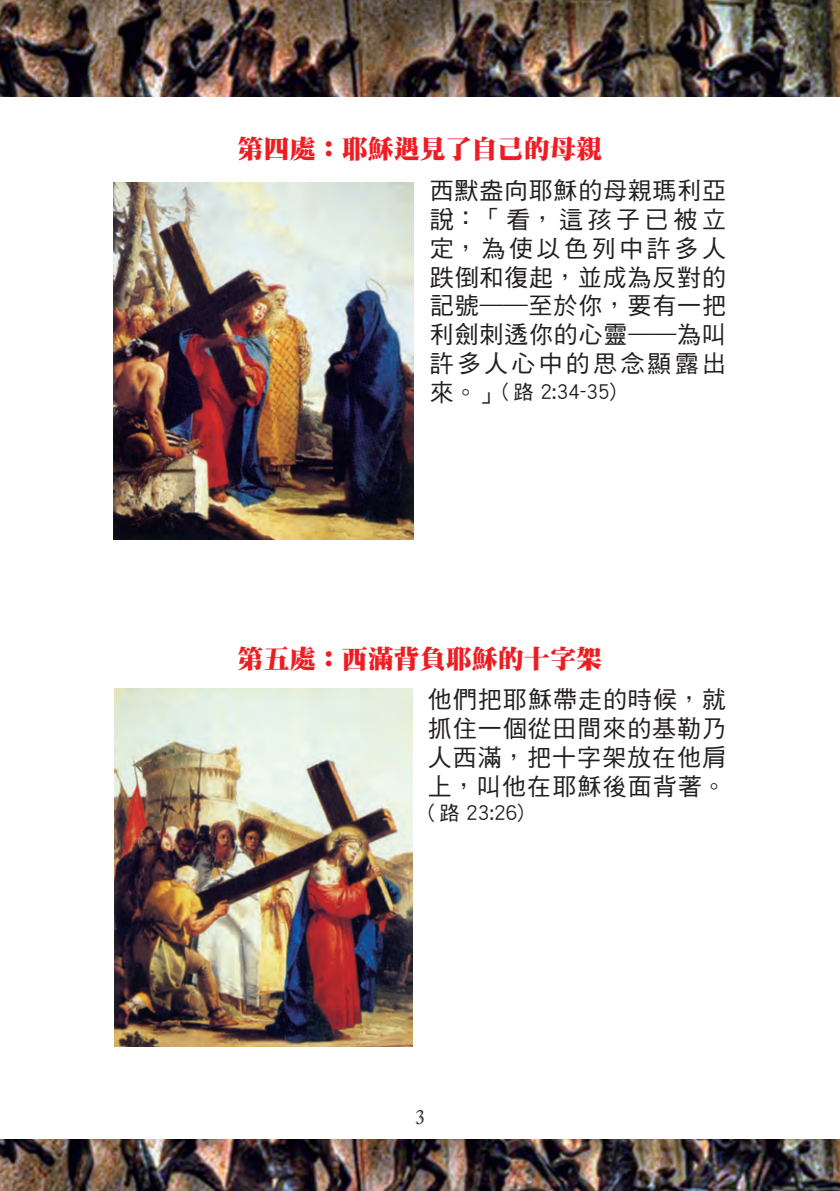
<style>
.page{position:relative;width:840px;height:1191px;background:#fff}
.page>*{position:absolute;margin:0;border:0;box-sizing:border-box;transform-origin:0 0}
.標題{font:26px "DF Ming HK W12";color:#ee1d23}
.內文{font:24px/28.8px "DF Hei HK W5";letter-spacing:.04em;color:#231f20;text-align:justify}
.內文-2{font:20px "DF Hei HK W5";color:#231f20}
.t1{font:20px "Imprint MT Shadow";color:#231f20}
.s1{font-size:24px}
</style>
<div class="page">
<img style="left:0;top:1139px;width:839px;height:52px">
<img style="left:0;top:0;width:839px;height:96px">
<img style="left:113px;top:182px;width:300px;height:357px">
<img style="left:114px;top:689px;width:298px;height:357px">
<p class="標題" style="left:237px;top:135px;width:365px">第四處：耶穌遇見了自己的母親</p>
<p class="內文" style="left:429px;top:176px;width:297px">西默盎向耶穌的母親瑪利亞說：「看，這孩子已被立定，為使以色列中許多人跌倒和復起，並成為反對的記號——至於你，要有一把利劍刺透你的心靈——為叫許多人心中的思念顯露出</p>
<p class="內文-2" style="left:429px;top:381px;width:188px"><span class="s1">來。」</span>( 路 2:34-35)</p>
<p class="標題" style="left:237px;top:644px;width:365px">第五處：西滿背負耶穌的十字架</p>
<p class="內文" style="left:427px;top:685px;width:300px">他們把耶穌帶走的時候，就抓住一個從田間來的基勒乃人西滿，把十字架放在他肩上，叫他在耶穌後面背著。</p>
<p class="內文-2" style="left:427px;top:802px;width:98px">( 路 23:26)</p>
<p class="t1" style="left:414px;top:1105px;width:12px">3</p>
</div>
